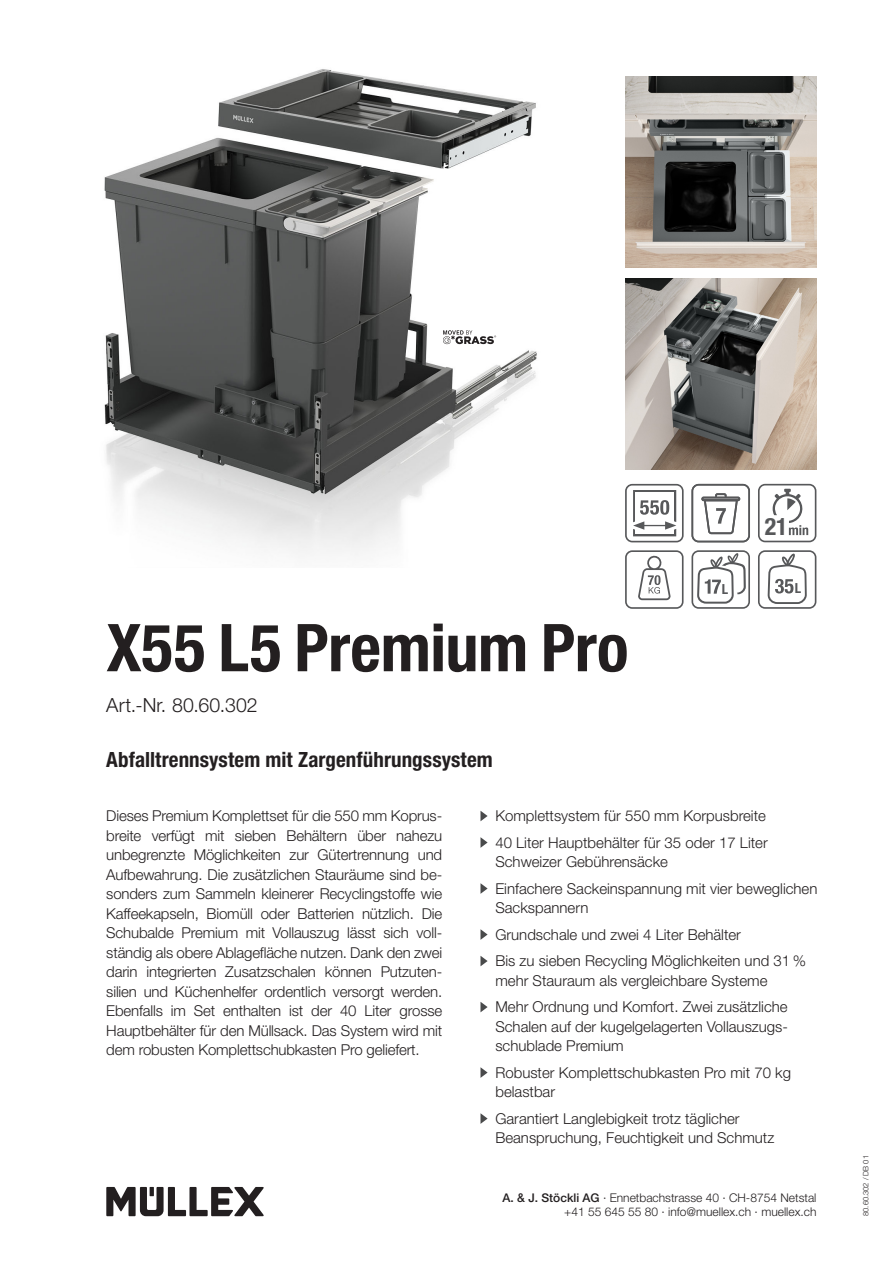
<style>
.page{position:relative;width:893px;height:1263px;background:#fff}
.page>*{position:absolute;margin:0;border:0;box-sizing:border-box;transform-origin:0 0}
.t1{font:700 condensed 66px "Helvetica Neue LT Std";letter-spacing:-.005em;color:#231f20}
.t2{font:700 condensed 24px "Helvetica Neue LT Std";color:#57585a}
.t3{font:700 condensed 21px "Helvetica Neue LT Std";letter-spacing:.005em;color:#231f20}
.t4{font:300 19.5px "Helvetica Neue LT Std";letter-spacing:.005em;color:#231f20}
.t5{font:300 15px/19.5px "Helvetica Neue LT Std";color:#231f20}
.t6{font:700 condensed 13.95px "Helvetica Neue LT Std";color:#57585a}
.t7{font:300 12px/14.4px "Helvetica Neue LT Std";color:#231f20;text-align:right}
.t8{font:300 7.5px "Helvetica Neue LT Std";color:#231f20}
.s1{font-weight:500}
</style>
<div class="page">
<svg style="left:480px;top:811px;width:8px;height:10px"></svg>
<svg style="left:480px;top:837px;width:8px;height:11px"></svg>
<svg style="left:480px;top:883px;width:8px;height:11px"></svg>
<svg style="left:480px;top:929px;width:8px;height:11px"></svg>
<svg style="left:480px;top:956px;width:8px;height:10px"></svg>
<svg style="left:480px;top:1002px;width:8px;height:10px"></svg>
<svg style="left:480px;top:1067px;width:8px;height:11px"></svg>
<svg style="left:480px;top:1113px;width:8px;height:11px"></svg>
<img style="left:625px;top:279px;width:191px;height:191px">
<img style="left:625px;top:77px;width:191px;height:191px">
<img style="left:104px;top:69px;width:433px;height:486px">
<svg style="left:625px;top:484px;width:59px;height:58px"></svg>
<svg style="left:691px;top:484px;width:59px;height:58px"></svg>
<svg style="left:758px;top:484px;width:58px;height:58px"></svg>
<svg style="left:758px;top:550px;width:58px;height:59px"></svg>
<svg style="left:691px;top:550px;width:59px;height:59px"></svg>
<svg style="left:625px;top:550px;width:58px;height:59px"></svg>
<svg style="left:106px;top:1187px;width:158px;height:29px"></svg>
<svg style="left:443px;top:330px;width:53px;height:14px"></svg>
<h2 class="t2" style="left:765px;top:512px;width:24px">21</h2>
<h1 class="t1" style="left:106px;top:608px;width:524px">X55 L5 Premium Pro</h1>
<h3 class="t4" style="left:106px;top:693px;width:153px">Art.-Nr. 80.60.302</h3>
<h3 class="t3" style="left:106px;top:747px;width:388px">Abfalltrennsystem mit Zargenführungssystem</h3>
<p class="t6" style="left:722px;top:580px;width:8px">L</p>
<p class="t6" style="left:795px;top:580px;width:8px">L</p>
<p class="t5" style="left:106px;top:806px;width:337px;text-align:justify">Dieses Premium Komplettset für die 550 mm Koprus&shy;breite verfügt mit sieben Behältern über nahezu unbegrenzte Möglichkeiten zur Gütertrennung und Aufbewahrung. Die zusätzlichen Stauräume sind be&shy;sonders zum Sammeln kleinerer Recyclingstoffe wie Kaffeekapseln, Biomüll oder Batterien nützlich. Die Schubalde Premium mit Vollauszug lässt sich voll&shy;ständig als obere Ablagefläche nutzen. Dank den zwei darin integrierten Zusatzschalen können Putzuten&shy;silien und Küchenhelfer ordentlich versorgt werden.<br>Ebenfalls im Set enthalten ist der 40 Liter grosse Hauptbehälter für den Müllsack. Das System wird mit dem robusten Komplettschubkasten Pro geliefert.</p>
<p class="t5" style="left:495px;top:802px;width:274px;line-height:26.5px">Komplettsystem für 550 mm Korpusbreite<br>40 Liter Hauptbehälter für 35 oder 17 Liter</p>
<p class="t5" style="left:495px;top:848px;width:324px;line-height:26.5px">Schweizer Gebührensäcke<br>Einfachere Sackeinspannung mit vier beweglichen</p>
<p class="t5" style="left:495px;top:894px;width:312px;line-height:26.5px">Sackspannern<br>Grundschale und zwei 4 Liter Behälter<br>Bis zu sieben Recycling Möglichkeiten und 31 %</p>
<p class="t5" style="left:495px;top:967px;width:294px;line-height:26.5px">mehr Stauraum als vergleichbare Systeme<br>Mehr Ordnung und Komfort. Zwei zusätzliche</p>
<p class="t5" style="left:495px;top:1016px;width:294px">Schalen auf der kugelgelagerten Vollauszugs&shy;schublade Premium</p>
<p class="t5" style="left:495px;top:1062px;width:297px">Robuster Komplettschubkasten Pro mit 70 kg belastbar</p>
<p class="t5" style="left:495px;top:1108px;width:280px">Garantiert Langlebigkeit trotz täglicher<br>Beanspruchung, Feuchtigkeit und Schmutz</p>
<p class="t7" style="left:503px;top:1190px;width:315px"><span class="s1">A. &amp; J. Stöckli AG</span> · Ennetbachstrasse 40 · CH-8754 Netstal +41 55 645 55 80 · info@muellex.ch · muellex.ch</p>
<p class="t8" style="left:861px;top:1216px;width:62px;rotate:-90deg">80.60.302 / DB 01</p>
</div>
